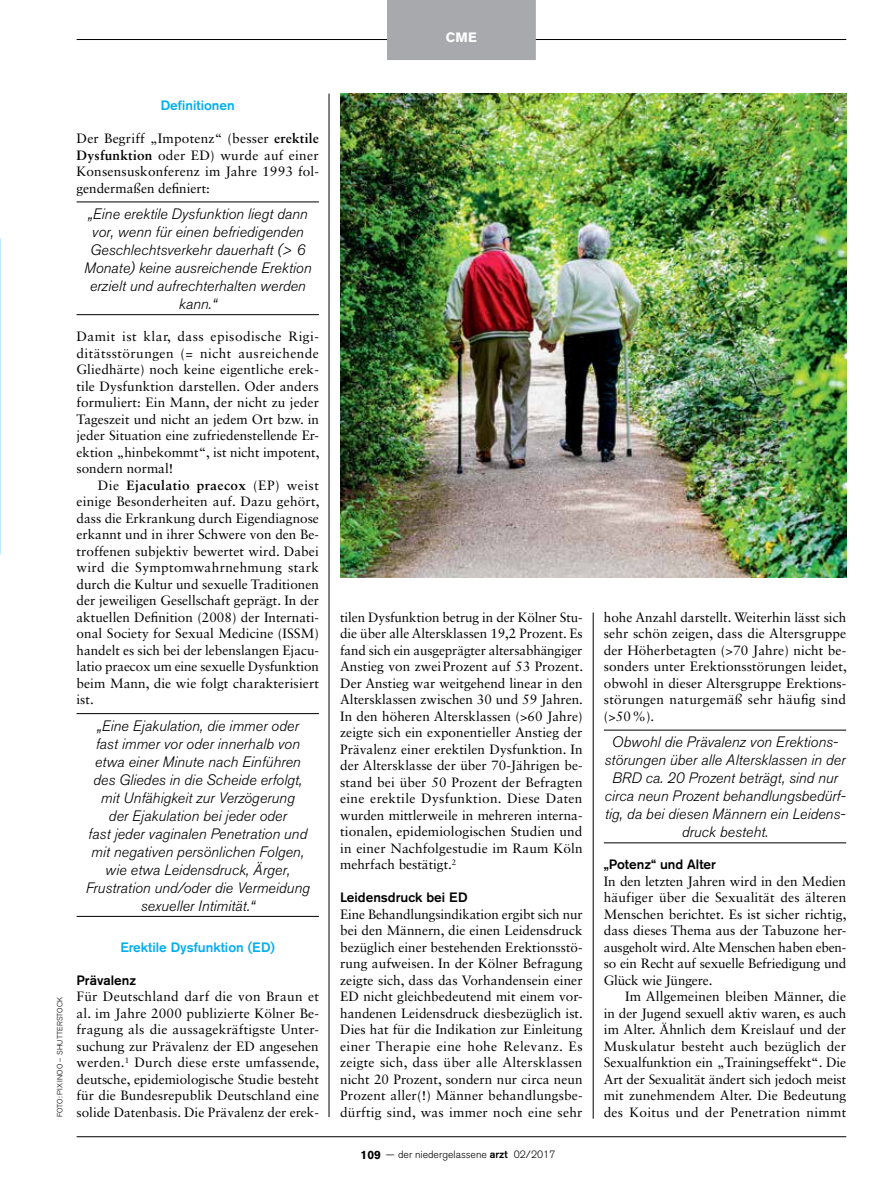
<style>
.page{position:relative;width:893px;height:1191px;background:#fff}
.page>*{position:absolute;margin:0;border:0;box-sizing:border-box;transform-origin:0 0}
.t1{font:italic 300 15px/18px "Akzidenz Grotesk BQ";color:#000;text-align:center}
.t2{font:13.5px/16.5px "Sabon LT Std";letter-spacing:.005em;color:#000;text-align:justify}
.t3{font:500 13.5px "Akzidenz Grotesk BQ";color:#000}
.t4{font:500 13.5px "Akzidenz Grotesk BQ";color:#00aeef}
.t5{font:700 13.5px "Akzidenz Grotesk BQ";color:#fff}
.t6{font:300 10.5px "Akzidenz Grotesk BQ";color:#000}
.t7{font:300 7.5px "Akzidenz Grotesk BQ";letter-spacing:.03em;color:#000}
.s1{font-weight:700}
.s2{font-weight:700;font-size:12px}
.s3{font-weight:500}
</style>
<div class="page">
<hr style="left:77px;top:39px;width:769px;height:1px;background:#000">
<div style="left:387px;top:0;width:149px;height:60px;background:#a7a9ac"></div>
<hr style="left:77px;top:1136px;width:769px;height:1px;background:#000">
<hr style="left:77px;top:202px;width:242px;height:1px;background:#000">
<hr style="left:77px;top:314px;width:242px;height:1px;background:#000">
<hr style="left:77px;top:713px;width:242px;height:1px;background:#000">
<hr style="left:77px;top:916px;width:242px;height:1px;background:#000">
<hr style="left:329px;top:94px;width:1px;height:1023px;background:#000">
<hr style="left:593px;top:612px;width:1px;height:506px;background:#000">
<img style="left:340px;top:94px;width:506px;height:483px">
<hr style="left:604px;top:730px;width:242px;height:1px;background:#000">
<hr style="left:604px;top:842px;width:242px;height:1px;background:#000">
<p class="t5" style="left:446px;top:30px;width:33px">CME</p>
<p class="t7" style="left:56px;top:1117px;width:121px;rotate:-90deg">FOTO: PIXINOO – SHUTTERSTOCK</p>
<p class="t4" style="left:161px;top:97px;width:75px">Definitionen</p>
<p class="t2" style="left:77px;top:130px;width:244px">Der Begriff „Impotenz“ (besser <span class="s1">erektile Dysfunktion</span> oder ED) wurde auf einer Konsensuskonferenz im Jahre 1993 fol&shy;gendermaßen definiert:</p>
<p class="t1" style="left:84px;top:205px;width:229px">„Eine erektile Dysfunktion liegt dann vor, wenn für einen befriedigenden<br>Geschlechtsverkehr dauerhaft (&gt; 6<br>Monate) keine ausreichende Erektion erzielt und aufrechterhalten werden kann.“</p>
<p class="t2" style="left:77px;top:328px;width:244px">Damit ist klar, dass episodische Rigi&shy;ditätsstörungen (= nicht ausreichende Gliedhärte) noch keine eigentliche erek&shy;tile Dysfunktion darstellen. Oder anders formuliert: Ein Mann, der nicht zu jeder Tageszeit und nicht an jedem Ort bzw. in jeder Situation eine zufriedenstellende Er&shy;ektion „hinbekommt“, ist nicht impotent, sondern normal!</p>
<p class="t2" style="left:77px;top:476px;width:244px;text-indent:21px">Die <span class="s1">Ejaculatio praecox</span> (EP) weist einige Besonderheiten auf. Dazu gehört, dass die Erkrankung durch Eigendiagnose erkannt und in ihrer Schwere von den Be&shy;troffenen subjektiv bewertet wird. Dabei wird die Symptomwahrnehmung stark durch die Kultur und sexuelle Traditionen der jeweiligen Gesellschaft geprägt. In der aktuellen Definition (2008) der Internati&shy;onal Society for Sexual Medicine (ISSM) handelt es sich bei der lebenslangen Ejacu&shy;latio praecox um eine sexuelle Dysfunktion beim Mann, die wie folgt charakterisiert ist.</p>
<p class="t1" style="left:86px;top:717px;width:226px">„Eine Ejakulation, die immer oder fast immer vor oder innerhalb von etwa einer Minute nach Einführen des Gliedes in die Scheide erfolgt, mit Unfähigkeit zur Verzögerung<br>der Ejakulation bei jeder oder<br>fast jeder vaginalen Penetration und mit negativen persönlichen Folgen, wie etwa Leidensdruck, Ärger, Frustration und/oder die Vermeidung sexueller Intimität.“</p>
<p class="t4" style="left:120px;top:939px;width:156px">Erektile Dysfunktion (ED)</p>
<p class="t3" style="left:77px;top:972px;width:61px">Prävalenz</p>
<p class="t2" style="left:77px;top:988px;width:244px">Für Deutschland darf die von Braun et al. im Jahre 2000 publizierte Kölner Be&shy;fragung als die aussagekräftigste Unter&shy;suchung zur Prävalenz der ED angesehen werden.<sup>1</sup> Durch diese erste umfassende, deutsche, epidemiologische Studie besteht für die Bundesrepublik Deutschland eine</p>
<p class="t2" style="left:77px;top:1103px;width:244px">solide Datenbasis. Die Prävalenz der erek-</p>
<p class="t2" style="left:340px;top:608px;width:244px">tilen Dysfunktion betrug in der Kölner Stu&shy;die über alle Altersklassen 19,2 Prozent. Es fand sich ein ausgeprägter altersabhängiger Anstieg von zweiProzent auf 53 Prozent.<br>Der Anstieg war weitgehend linear in den Altersklassen zwischen 30 und 59 Jahren.<br>In den höheren Altersklassen (&gt;60 Jahre) zeigte sich ein exponentieller Anstieg der Prävalenz einer erektilen Dysfunktion. In der Altersklasse der über 70-Jährigen be&shy;stand bei über 50 Prozent der Befragten eine erektile Dysfunktion. Diese Daten wurden mittlerweile in mehreren interna&shy;tionalen, epidemiologischen Studien und in einer Nachfolgestudie im Raum Köln mehrfach bestätigt.<sup>2</sup></p>
<p class="t3" style="left:340px;top:889px;width:129px">Leidensdruck bei ED</p>
<p class="t2" style="left:340px;top:905px;width:244px">Eine Behandlungsindikation ergibt sich nur bei den Männern, die einen Leidensdruck bezüglich einer bestehenden Erektionsstö&shy;rung aufweisen. In der Kölner Befragung zeigte sich, dass das Vorhandensein einer ED nicht gleichbedeutend mit einem vor&shy;handenen Leidensdruck diesbezüglich ist.<br>Dies hat für die Indikation zur Einleitung einer Therapie eine hohe Relevanz. Es zeigte sich, dass über alle Altersklassen nicht 20 Prozent, sondern nur circa neun Prozent aller(!) Männer behandlungsbe&shy;dürftig sind, was immer noch eine sehr</p>
<p class="t6" style="left:361px;top:1148px;width:196px"><span class="s2">109</span> — der niedergelassene <span class="s3">arzt</span> 02/2017</p>
<p class="t2" style="left:604px;top:608px;width:244px">hohe Anzahl darstellt. Weiterhin lässt sich sehr schön zeigen, dass die Altersgruppe der Höherbetagten (&gt;70 Jahre) nicht be&shy;sonders unter Erektionsstörungen leidet, obwohl in dieser Altersgruppe Erektions&shy;störungen naturgemäß sehr häufig sind (&gt;50%).</p>
<p class="t1" style="left:604px;top:733px;width:243px">Obwohl die Prävalenz von Erektions&shy;störungen über alle Altersklassen in der BRD ca. 20 Prozent beträgt, sind nur circa neun Prozent behandlungsbedürf&shy;tig, da bei diesen Männern ein Leidens&shy;druck besteht.</p>
<p class="t3" style="left:604px;top:856px;width:114px">„Potenz“ und Alter</p>
<p class="t2" style="left:604px;top:872px;width:244px">In den letzten Jahren wird in den Medien häufiger über die Sexualität des älteren Menschen berichtet. Es ist sicher richtig, dass dieses Thema aus der Tabuzone her&shy;ausgeholt wird. Alte Menschen haben eben&shy;so ein Recht auf sexuelle Befriedigung und Glück wie Jüngere.</p>
<p class="t2" style="left:604px;top:988px;width:244px;text-indent:21px">Im Allgemeinen bleiben Männer, die in der Jugend sexuell aktiv waren, es auch im Alter. Ähnlich dem Kreislauf und der Muskulatur besteht auch bezüglich der Sexualfunktion ein „Trainingseffekt“. Die Art der Sexualität ändert sich jedoch meist mit zunehmendem Alter. Die Bedeutung des Koitus und der Penetration nimmt</p>
</div>
